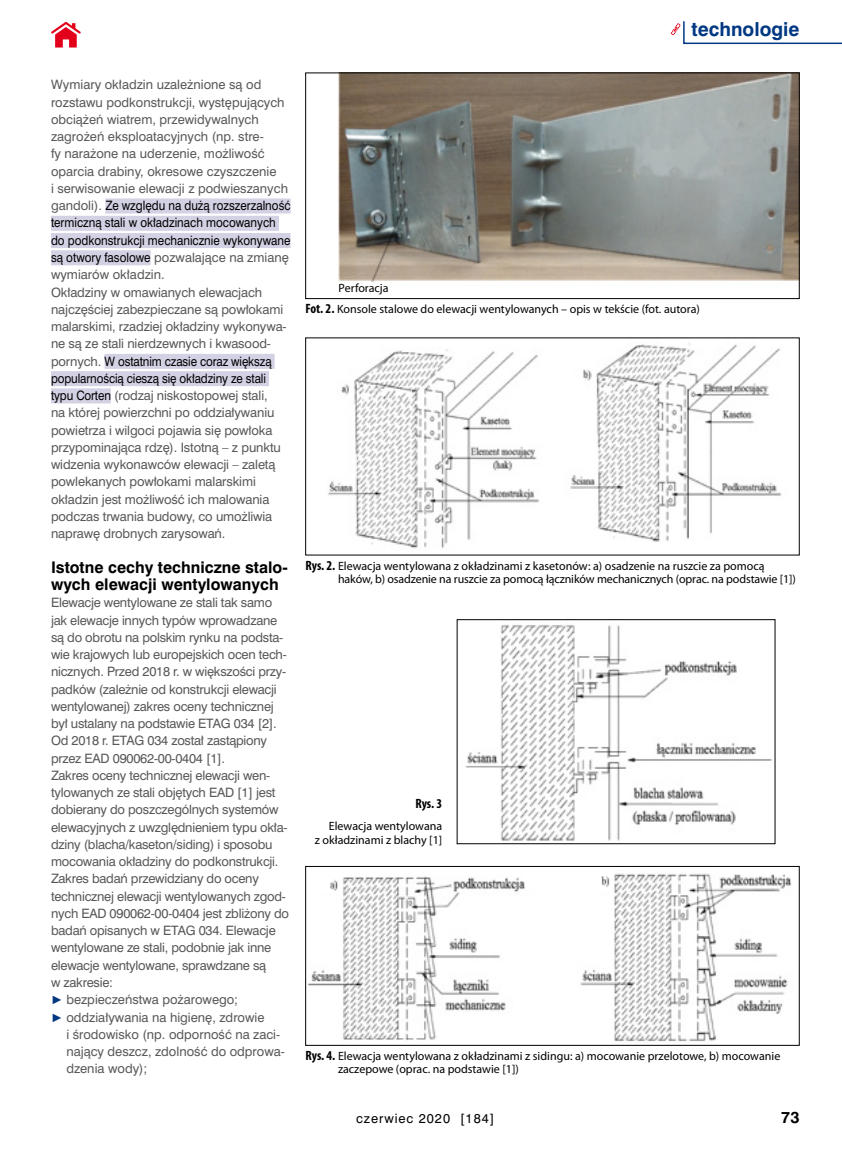
<style>
.page{position:relative;width:842px;height:1149px;background:#fff}
.page>*{position:absolute;margin:0;border:0;box-sizing:border-box;transform-origin:0 0}
.t1{font:700 18px "Swis 721 PL";color:#003882}
.t2{font:700 15px/17.2px "Swis 721 PL";color:#000}
.t3{font:700 condensed 13.5px "Myriad Pro";color:#000}
.t4{font:12px/17.2px "Swis 721 PL";letter-spacing:-.01em;color:#58585a}
.t5{font:12px/13.5px "Myriad Pro";color:#000}
.t6{font:12px "Swis 721 PL";letter-spacing:.08em;color:#000}
.s1{color:#000}
.s2{font-family:"Arial";color:#003882}
.s3{font-weight:700;font-stretch:condensed;font-size:13.5px}
</style>
<div class="page">
<img style="left:328px;top:342px;width:454px;height:207px">
<div style="left:105px;top:198px;width:186px;height:15px;background:#d3d1e4"></div>
<div style="left:51px;top:216px;width:228px;height:15px;background:#d3d1e4"></div>
<div style="left:51px;top:233px;width:240px;height:15px;background:#d3d1e4"></div>
<div style="left:51px;top:250px;width:100px;height:15px;background:#d3d1e4"></div>
<div style="left:105px;top:354px;width:170px;height:15px;background:#d3d1e4"></div>
<div style="left:51px;top:371px;width:218px;height:15px;background:#d3d1e4"></div>
<div style="left:51px;top:388px;width:60px;height:15px;background:#d3d1e4"></div>
<img style="left:338px;top:75px;width:459px;height:207px">
<div style="left:305px;top:73px;width:494px;height:226px;border:1px solid #000"></div>
<img style="left:465px;top:625px;width:307px;height:216px">
<img style="left:309px;top:873px;width:483px;height:169px">
<div style="left:305px;top:866px;width:494px;height:179px;border:1px solid #000"></div>
<img style="left:578px;top:873px;width:33px;height:16px">
<img style="left:313px;top:873px;width:29px;height:20px">
<svg style="left:51px;top:22px;width:30px;height:25px"></svg>
<svg style="left:671px;top:21px;width:171px;height:24px"></svg>
<h1 class="t1" style="left:692px;top:22px;width:109px">technologie</h1>
<p class="t4" style="left:51px;top:77px;width:241px">Wymiary okładzin uzależnione są od rozstawu podkonstrukcji, występujących obciążeń wiatrem, przewidywalnych zagrożeń eksploatacyjnych (np. stre-<br>fy narażone na uderzenie, możliwość oparcia drabiny, okresowe czyszczenie<br>i serwisowanie elewacji z podwieszanych gandoli). <span class="s1">Ze względu na dużą rozszerzalność termiczną stali w okładzinach mocowanych do podkonstrukcji mechanicznie wykonywane są otwory fasolowe</span> pozwalające na zmianę wymiarów okładzin.<br>Okładziny w omawianych elewacjach najczęściej zabezpieczane są powłokami malarskimi, rzadziej okładziny wykonywa&shy;ne są ze stali nierdzewnych i kwasood&shy;pornych. <span class="s1">W ostatnim czasie coraz większą popularnością cieszą się okładziny ze stali typu Corten</span> (rodzaj niskostopowej stali,<br>na której powierzchni po oddziaływaniu powietrza i wilgoci pojawia się powłoka przypominająca rdzę). Istotną – z punktu widzenia wykonawców elewacji – zaletą powlekanych powłokami malarskimi okładzin jest możliwość ich malowania podczas trwania budowy, co umożliwia naprawę drobnych zarysowań.</p>
<p class="t2" style="left:51px;top:558px;width:238px">Istotne cechy techniczne stalo&shy;wych elewacji wentylowanych</p>
<p class="t4" style="left:51px;top:594px;width:239px">Elewacje wentylowane ze stali tak samo jak elewacje innych typów wprowadzane są do obrotu na polskim rynku na podsta&shy;wie krajowych lub europejskich ocen tech&shy;nicznych. Przed 2018 r. w większości przy&shy;padków (zależnie od konstrukcji elewacji wentylowanej) zakres oceny technicznej był ustalany na podstawie ETAG 034 [2].<br>Od 2018 r. ETAG 034 został zastąpiony przez EAD 090062-00-0404 [1].<br>Zakres oceny technicznej elewacji wen&shy;tylowanych ze stali objętych EAD [1] jest dobierany do poszczególnych systemów elewacyjnych z uwzględnieniem typu okła&shy;dziny (blacha/kaseton/siding) i sposobu mocowania okładziny do podkonstrukcji.<br>Zakres badań przewidziany do oceny technicznej elewacji wentylowanych zgod&shy;nych EAD 090062-00-0404 jest zbliżony do badań opisanych w ETAG 034. Elewacje wentylowane ze stali, podobnie jak inne elewacje wentylowane, sprawdzane są<br>w zakresie:<br><span class="s2">►</span> bezpieczeństwa pożarowego;<br><span class="s2">►</span> oddziaływania na higienę, zdrowie</p>
<p class="t4" style="left:66px;top:1025px;width:220px">i środowisko (np. odporność na zaci&shy;nający deszcz, zdolność do odprowa&shy;dzenia wody);</p>
<p class="t5" style="left:339px;top:281px;width:52px">Perforacja</p>
<p class="t5" style="left:305px;top:303px;width:396px"><span class="s3">Fot. 2.</span> Konsole stalowe do elewacji wentylowanych – opis w tekście (fot. autora)</p>
<p class="t5" style="left:338px;top:559px;width:459px;text-indent:-33px"><span class="s3">Rys. 2.</span> Elewacja wentylowana z okładzinami z kasetonów: a) osadzenie na ruszcie za pomocą haków, b) osadzenie na ruszcie za pomocą łączników mechanicznych (oprac. na podstawie [1])</p>
<p class="t3" style="left:415px;top:798px;width:28px">Rys. 3</p>
<p class="t5" style="left:315px;top:819px;width:129px;text-align:right">Elewacja wentylowana<br>z okładzinami z blachy [1]</p>
<p class="t5" style="left:338px;top:1049px;width:444px;text-indent:-33px"><span class="s3">Rys. 4.</span> Elewacja wentylowana z okładzinami z sidingu: a) mocowanie przelotowe, b) mocowanie zaczepowe (oprac. na podstawie [1])</p>
<p class="t6" style="left:356px;top:1113px;width:140px">czerwiec 2020 [184]</p>
<p class="t2" style="left:781px;top:1109px;width:20px">73</p>
</div>
